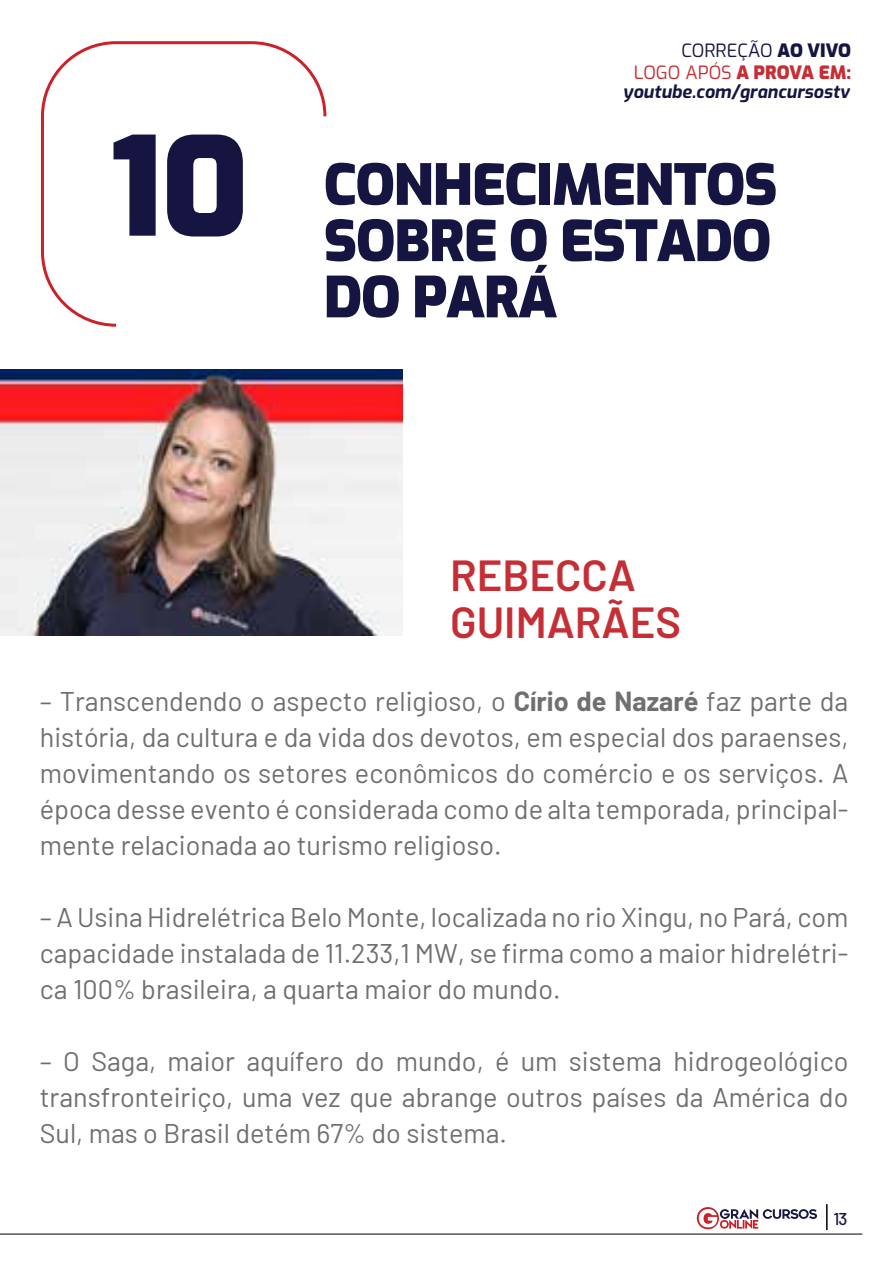
<style>
.page{position:relative;width:893px;height:1276px;background:#fff}
.page>*{position:absolute;margin:0;border:0;box-sizing:border-box;transform-origin:0 0}
.t1{font:900 135px "Exo";color:#161541}
.t2{font:900 56.1px/56.1px "Exo";letter-spacing:-.025em;color:#161541;text-align:justify}
.t3{font:600 43.5px/47.1px "Barlow";color:#c62e35}
.t4{font:27px/36px "Barlow";color:#706f6f;text-align:justify}
.t5{font:900 18.3px/21.9px "Exo";color:#c62e35;text-align:right}
.t6{font:italic 700 17.7px "Exo";color:#161541}
.t7{font:500 17.1px "Barlow";color:#171742}
.s1{font-weight:400;color:#161541}
.s2{color:#161541}
.s3{font-weight:400}
.s4{font-weight:700}
</style>
<div class="page">
<img style="left:0;top:369px;width:403px;height:267px">
<svg style="left:41px;top:41px;width:285px;height:286px"></svg>
<hr style="left:0;top:1233px;width:862px;height:1px;background:#000">
<hr style="left:826px;top:1204px;width:2px;height:26px;background:#000">
<svg style="left:697px;top:1207px;width:22px;height:22px"></svg>
<svg style="left:699px;top:1209px;width:118px;height:19px"></svg>
<h1 class="t1" style="left:111px;top:83px;width:139px">10</h1>
<p class="t5" style="left:634px;top:38px;width:219px"><span class="s1">CORREÇÃO</span> <span class="s2">AO VIVO<br></span><span class="s3">LOGO APÓS</span> A PROVA EM:</p>
<p class="t6" style="left:623px;top:78px;width:228px">youtube.com/grancursostv</p>
<h2 class="t2" style="left:324px;top:153px;width:455px">CONHECIMENTOS SOBRE O ESTADO DO PARÁ</h2>
<h3 class="t3" style="left:450px;top:548px;width:232px">REBECCA<br>GUIMARÃES</h3>
<p class="t4" style="left:40px;top:681px;width:810px">– Transcendendo o aspecto religioso, o <span class="s4">Círio de Nazaré</span> faz parte da história, da cultura e da vida dos devotos, em especial dos paraenses, movimentando os setores econômicos do comércio e os serviços. A época desse evento é considerada como de alta temporada, principal&shy;mente relacionada ao turismo religioso.</p>
<p class="t4" style="left:40px;top:897px;width:810px">– A Usina Hidrelétrica Belo Monte, localizada no rio Xingu, no Pará, com capacidade instalada de 11.233,1 MW, se firma como a maior hidrelétri&shy;ca 100% brasileira, a quarta maior do mundo.</p>
<p class="t4" style="left:40px;top:1041px;width:810px">– O Saga, maior aquífero do mundo, é um sistema hidrogeológico transfronteiriço, uma vez que abrange outros países da América do Sul, mas o Brasil detém 67% do sistema.</p>
<p class="t7" style="left:833px;top:1206px;width:16px">13</p>
</div>
